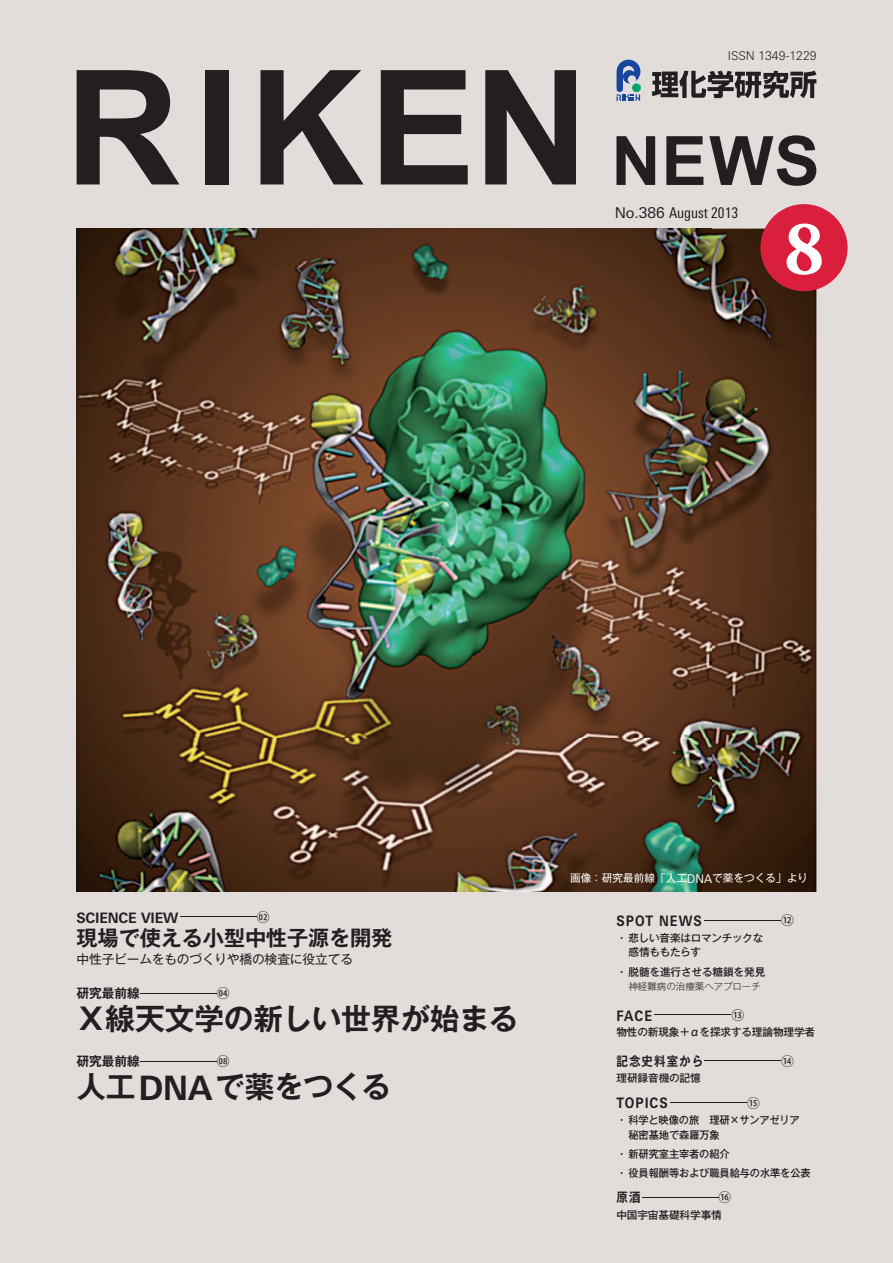
<style>
.page{position:relative;width:893px;height:1263px;background:#e2ddda}
.page>*{position:absolute;margin:0;border:0;box-sizing:border-box;transform-origin:0 0}
.t1{font:700 78.3px "Adobe Garamond Pro";color:#fff}
.t2{font:700 29.7px "Gothic MB101 Pr 5 De";letter-spacing:-.01em;color:#231f20}
.t3{font:700 21.3px "Gothic MB101 Pr 5 De";letter-spacing:-.01em;color:#231f20}
.t4{font:condensed 14.85px "Linotype Univers";color:#231f20}
.t5{font:700 14.4px "Linotype Univers Basic";letter-spacing:-.01em;color:#231f20;scale:.95 1}
.t6{font:700 14.4px "Linotype Univers Basic";letter-spacing:.06em;color:#231f20;scale:.85 1}
.t7{font:700 14.4px "Linotype Univers Basic";letter-spacing:.085em;color:#231f20;scale:.85 1}
.t8{font:12.75px "Gothic MB101 Pr 5";letter-spacing:-.01em;color:#231f20}
.t9{font:700 12.75px "Gothic MB101 Pr 5 De";letter-spacing:-.005em;color:#231f20}
.t10{font:500 12.75px "Koz Go Pro";color:#231f20}
.t11{font:700 12.75px "Gothic MB101 Pr 5 De";letter-spacing:.095em;color:#231f20;scale:.9 1}
.t12{font:700 12.75px "Gothic MB101 Pr 5 De";letter-spacing:-.005em;color:#231f20;scale:.9 1}
.t13{font:300 12.15px "Linotype Univers Basic";color:#231f20}
.t14{font:500 10.65px/14.9px "Gothic MB101 Pr 5";letter-spacing:-.01em;color:#231f20}
.t15{font:10.65px "Gothic MB101 Pr 5";color:#fff}
.t16{font:300 9.6px "Gothic MB101 Pr 5";letter-spacing:-.01em;color:#231f20}
.s1{font-family:"Linotype Univers Basic";font-stretch:normal}
.s2{font-family:"Linotype Univers Basic";font-size:33.6px}
.s3{font-family:"Linotype Univers Basic";font-size:12px}
</style>
<div class="page">
<img style="left:77px;top:229px;width:739px;height:663px">
<div style="left:760px;top:204px;width:88px;height:87px;background:#da1f3d;border-radius:50%"></div>
<svg style="left:77px;top:70px;width:102px;height:114px"></svg>
<div style="left:205px;top:70px;width:23px;height:114px;background:#231f20"></div>
<svg style="left:260px;top:70px;width:104px;height:114px"></svg>
<svg style="left:381px;top:70px;width:87px;height:114px"></svg>
<svg style="left:485px;top:70px;width:91px;height:114px"></svg>
<svg style="left:616px;top:136px;width:39px;height:49px"></svg>
<svg style="left:666px;top:136px;width:37px;height:49px"></svg>
<svg style="left:709px;top:135px;width:107px;height:51px"></svg>
<svg style="left:616px;top:60px;width:24px;height:41px"></svg>
<svg style="left:652px;top:71px;width:164px;height:27px"></svg>
<hr style="left:180px;top:917px;width:77px;height:1px;background:#231f20">
<hr style="left:140px;top:993px;width:77px;height:1px;background:#231f20">
<hr style="left:140px;top:1061px;width:77px;height:1px;background:#231f20">
<hr style="left:704px;top:920px;width:77px;height:1px;background:#231f20">
<hr style="left:655px;top:1015px;width:76px;height:1px;background:#231f20">
<hr style="left:704px;top:1060px;width:77px;height:1px;background:#231f20">
<hr style="left:670px;top:1102px;width:77px;height:1px;background:#231f20">
<hr style="left:642px;top:1197px;width:76px;height:1px;background:#231f20">
<p class="t13" style="left:728px;top:48px;width:90px">ISSN 1349-1229</p>
<h3 class="t4" style="left:615px;top:204px;width:125px"><span class="s1">No.386</span> August 2013</h3>
<h1 class="t1" style="left:784px;top:203px;width:42px">8</h1>
<h3 class="t5" style="left:76px;top:909px;width:109px">SCIENCE VIEW</h3>
<p class="t10" style="left:257px;top:909px;width:14px">②</p>
<h3 class="t3" style="left:76px;top:920px;width:318px">現場で使える小型中性子源を開発</h3>
<p class="t8" style="left:76px;top:949px;width:278px">中性子ビームをものづくりや橋の検査に役立てる</p>
<p class="t9" style="left:77px;top:983px;width:65px">研究最前線</p>
<p class="t10" style="left:217px;top:985px;width:14px">④</p>
<h2 class="t2" style="left:76px;top:994px;width:444px">Ｘ線天文学の新しい世界が始まる</h2>
<p class="t9" style="left:77px;top:1051px;width:65px">研究最前線</p>
<p class="t10" style="left:217px;top:1053px;width:14px">⑧</p>
<h2 class="t2" style="left:76px;top:1062px;width:316px">人工<span class="s2">DNA</span>で薬をつくる</h2>
<p class="t15" style="left:570px;top:869px;width:239px">画像：研究最前線「人工<span class="s3">DNA</span>で薬をつくる」より</p>
<h3 class="t7" style="left:616px;top:912px;width:102px">SPOT NEWS</h3>
<p class="t10" style="left:781px;top:912px;width:14px">⑫</p>
<p class="t14" style="left:628px;top:929px;width:136px;text-indent:-12px">・悲しい音楽はロマンチックな感情ももたらす</p>
<p class="t14" style="left:616px;top:963px;width:150px">・脱髄を進行させる糖鎖を発見</p>
<p class="t16" style="left:628px;top:979px;width:134px">神経難病の治療薬へアプローチ</p>
<h3 class="t6" style="left:616px;top:1007px;width:43px">FACE</h3>
<p class="t10" style="left:731px;top:1007px;width:14px">⑬</p>
<p class="t14" style="left:616px;top:1024px;width:200px">物性の新現象＋αを探求する理論物理学者</p>
<p class="t11" style="left:616px;top:1050px;width:98px">記念史料室から</p>
<p class="t10" style="left:781px;top:1053px;width:14px">⑭</p>
<p class="t14" style="left:616px;top:1070px;width:86px">理研録音機の記憶</p>
<h3 class="t6" style="left:616px;top:1094px;width:62px">TOPICS</h3>
<p class="t10" style="left:747px;top:1095px;width:14px">⑮</p>
<p class="t14" style="left:628px;top:1111px;width:173px;text-indent:-12px">・科学と映像の旅 理研×サンアゼリア秘密基地で森羅万象</p>
<p class="t14" style="left:616px;top:1143px;width:196px;line-height:19.2px">・新研究室主宰者の紹介<br>・役員報酬等および職員給与の水準を公表</p>
<p class="t12" style="left:616px;top:1187px;width:28px">原酒</p>
<p class="t10" style="left:719px;top:1189px;width:14px">⑯</p>
<p class="t14" style="left:616px;top:1206px;width:107px">中国宇宙基礎科学事情</p>
</div>
